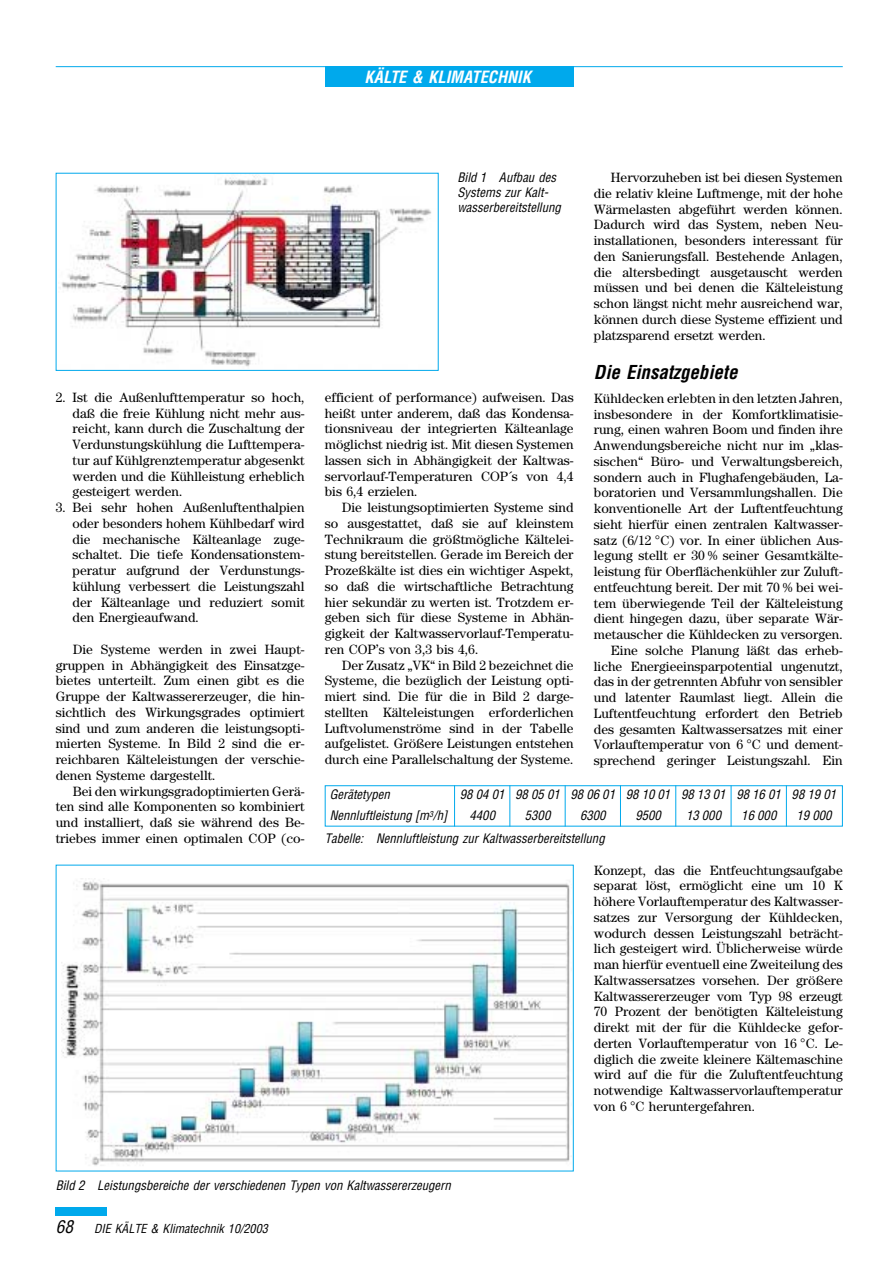
<style>
.page{position:relative;width:893px;height:1263px;background:#fff}
.page>*{position:absolute;margin:0;border:0;box-sizing:border-box;transform-origin:0 0}
.t1{font:italic 700 condensed 18.75px "Helvetica";color:#000}
.t2{font:italic 700 condensed 16.5px "Helvetica";color:#fff}
.t3{font:13.5px/15.8px "Century";color:#000;text-align:justify}
.t4{font:italic condensed 12.75px/15px "Helvetica";color:#000}
.t5{font:italic condensed 12.15px "Helvetica";color:#000}
.s1{font-size:17.25px}
</style>
<div class="page">
<div style="left:56px;top:1208px;width:51px;height:8px;background:#00a9ec"></div>
<div style="left:325px;top:67px;width:248px;height:20px;background:#00a9ec"></div>
<hr style="left:56px;top:66px;width:786px;height:1px;background:#00a9ec">
<img style="left:60px;top:176px;width:372px;height:191px">
<div style="left:56px;top:173px;width:382px;height:198px;border:1px solid #00a9ec"></div>
<div style="left:325px;top:785px;width:517px;height:42px;border:1px solid #00a9ec"></div>
<hr style="left:454px;top:785px;width:1px;height:42px;background:#00a9ec">
<hr style="left:509px;top:785px;width:1px;height:42px;background:#00a9ec">
<hr style="left:564px;top:785px;width:1px;height:42px;background:#00a9ec">
<hr style="left:620px;top:785px;width:1px;height:42px;background:#00a9ec">
<hr style="left:675px;top:785px;width:1px;height:42px;background:#00a9ec">
<hr style="left:730px;top:785px;width:1px;height:42px;background:#00a9ec">
<hr style="left:786px;top:785px;width:1px;height:42px;background:#00a9ec">
<img style="left:61px;top:880px;width:509px;height:286px">
<p class="t2" style="left:364px;top:71px;width:168px">KÄLTE &amp; KLIMATECHNIK</p>
<p class="t3" style="left:73px;top:391px;width:233px;text-indent:-17px">2. Ist die Außenlufttemperatur so hoch, daß die freie Kühlung nicht mehr aus&shy;reicht, kann durch die Zuschaltung der Verdunstungskühlung die Lufttempera&shy;tur auf Kühlgrenztemperatur abgesenkt werden und die Kühlleistung erheblich gesteigert werden.</p>
<p class="t3" style="left:73px;top:501px;width:233px;text-indent:-17px">3. Bei sehr hohen Außenluftenthalpien oder besonders hohem Kühlbedarf wird die mechanische Kälteanlage zuge&shy;schaltet. Die tiefe Kondensationstem&shy;peratur aufgrund der Verdunstungs&shy;kühlung verbessert die Leistungszahl der Kälteanlage und reduziert somit den Energieaufwand.</p>
<p class="t3" style="left:56px;top:643px;width:250px;text-indent:17px">Die Systeme werden in zwei Haupt&shy;gruppen in Abhängigkeit des Einsatzge&shy;bietes unterteilt. Zum einen gibt es die Gruppe der Kaltwassererzeuger, die hin&shy;sichtlich des Wirkungsgrades optimiert sind und zum anderen die leistungsopti&shy;mierten Systeme. In Bild 2 sind die er&shy;reichbaren Kälteleistungen der verschie&shy;denen Systeme dargestellt.</p>
<p class="t3" style="left:56px;top:784px;width:250px;text-indent:17px">Bei den wirkungsgradoptimierten Gerä&shy;ten sind alle Komponenten so kombiniert und installiert, daß sie während des Be&shy;triebes immer einen optimalen COP (co-</p>
<p class="t4" style="left:457px;top:171px;width:105px">Bild 1 Aufbau des<br>Systems zur Kalt&shy;wasserbereitstellung</p>
<p class="t3" style="left:325px;top:391px;width:250px">efficient of performance) aufweisen. Das heißt unter anderem, daß das Kondensa&shy;tionsniveau der integrierten Kälteanlage möglichst niedrig ist. Mit diesen Systemen lassen sich in Abhängigkeit der Kaltwas&shy;servorlauf-Temperaturen COP´s von 4,4 bis 6,4 erzielen.</p>
<p class="t3" style="left:325px;top:501px;width:250px;text-indent:17px">Die leistungsoptimierten Systeme sind so ausgestattet, daß sie auf kleinstem Technikraum die größtmögliche Kältelei&shy;stung bereitstellen. Gerade im Bereich der Prozeßkälte ist dies ein wichtiger Aspekt, so daß die wirtschaftliche Betrachtung hier sekundär zu werten ist. Trotzdem er&shy;geben sich für diese Systeme in Abhän&shy;gigkeit der Kaltwasservorlauf-Temperatu&shy;ren COP’s von 3,3 bis 4,6.</p>
<p class="t3" style="left:325px;top:658px;width:250px;text-indent:17px">Der Zusatz „VK“ in Bild 2 bezeichnet die Systeme, die bezüglich der Leistung opti&shy;miert sind. Die für die in Bild 2 darge&shy;stellten Kälteleistungen erforderlichen Luftvolumenströme sind in der Tabelle aufgelistet. Größere Leistungen entstehen durch eine Parallelschaltung der Systeme.</p>
<p class="t3" style="left:594px;top:171px;width:250px;text-indent:17px">Hervorzuheben ist bei diesen Systemen die relativ kleine Luftmenge, mit der hohe Wärmelasten abgeführt werden können.<br>Dadurch wird das System, neben Neu&shy;installationen, besonders interessant für den Sanierungsfall. Bestehende Anlagen, die altersbedingt ausgetauscht werden müssen und bei denen die Kälteleistung schon längst nicht mehr ausreichend war, können durch diese Systeme effizient und platzsparend ersetzt werden.</p>
<h1 class="t1" style="left:594px;top:365px;width:145px">Die Einsatzgebiete</h1>
<p class="t3" style="left:594px;top:392px;width:250px;text-align:right">Kühldecken erlebten in den letzten Jahren, insbesondere in der Komfortklimatisie&shy;rung, einen wahren Boom und finden ihre Anwendungsbereiche nicht nur im „klas&shy;sischen“ Büro- und Verwaltungsbereich, sondern auch in Flughafengebäuden, La&shy;boratorien und Versammlungshallen. Die konventionelle Art der Luftentfeuchtung sieht hierfür einen zentralen Kaltwasser&shy;satz (6/12 °C) vor. In einer üblichen Aus&shy;legung stellt er 30 % seiner Gesamtkälte&shy;leistung für Oberflächenkühler zur Zuluft&shy;entfeuchtung bereit. Der mit 70 % bei wei&shy;tem überwiegende Teil der Kälteleistung dient hingegen dazu, über separate Wär&shy;metauscher die Kühldecken zu versorgen.<br>Eine solche Planung läßt das erheb&shy;liche Energieeinsparpotential ungenutzt, das in der getrennten Abfuhr von sensibler und latenter Raumlast liegt. Allein die Luftentfeuchtung erfordert den Betrieb des gesamten Kaltwassersatzes mit einer Vorlauftemperatur von 6 °C und dement&shy;sprechend geringer Leistungszahl. Ein</p>
<p class="t4" style="left:330px;top:788px;width:62px">Gerätetypen</p>
<p class="t4" style="left:460px;top:788px;width:378px">98 04 01 98 05 01 98 06 01 98 10 01 98 13 01 98 16 01 98 19 01</p>
<p class="t4" style="left:330px;top:809px;width:119px">Nennluftleistung [m<sup>3</sup>/h]</p>
<p class="t4" style="left:469px;top:809px;width:27px">4400</p>
<p class="t4" style="left:525px;top:809px;width:27px">5300</p>
<p class="t4" style="left:580px;top:809px;width:27px">6300</p>
<p class="t4" style="left:635px;top:809px;width:27px">9500</p>
<p class="t4" style="left:686px;top:809px;width:37px">13 000</p>
<p class="t4" style="left:741px;top:809px;width:37px">16 000</p>
<p class="t4" style="left:796px;top:809px;width:37px">19 000</p>
<p class="t4" style="left:325px;top:832px;width:281px">Tabelle: Nennluftleistung zur Kaltwasserbereitstellung</p>
<p class="t3" style="left:594px;top:863px;width:250px">Konzept, das die Entfeuchtungsaufgabe separat löst, ermöglicht eine um 10 K höhere Vorlauftemperatur des Kaltwasser&shy;satzes zur Versorgung der Kühldecken, wodurch dessen Leistungszahl beträcht&shy;lich gesteigert wird. Üblicherweise würde man hierfür eventuell eine Zweiteilung des Kaltwassersatzes vorsehen. Der größere Kaltwassererzeuger vom Typ 98 erzeugt 70 Prozent der benötigten Kälteleistung direkt mit der für die Kühldecke gefor&shy;derten Vorlauftemperatur von 16 °C. Le&shy;diglich die zweite kleinere Kältemaschine wird auf die für die Zuluftentfeuchtung notwendige Kaltwasservorlauftemperatur von 6 °C heruntergefahren.</p>
<p class="t4" style="left:56px;top:1179px;width:396px">Bild 2 Leistungsbereiche der verschiedenen Typen von Kaltwassererzeugern</p>
<p class="t5" style="left:56px;top:1224px;width:214px"><span class="s1">68</span> DIE KÄLTE &amp; Klimatechnik 10/2003</p>
</div>
